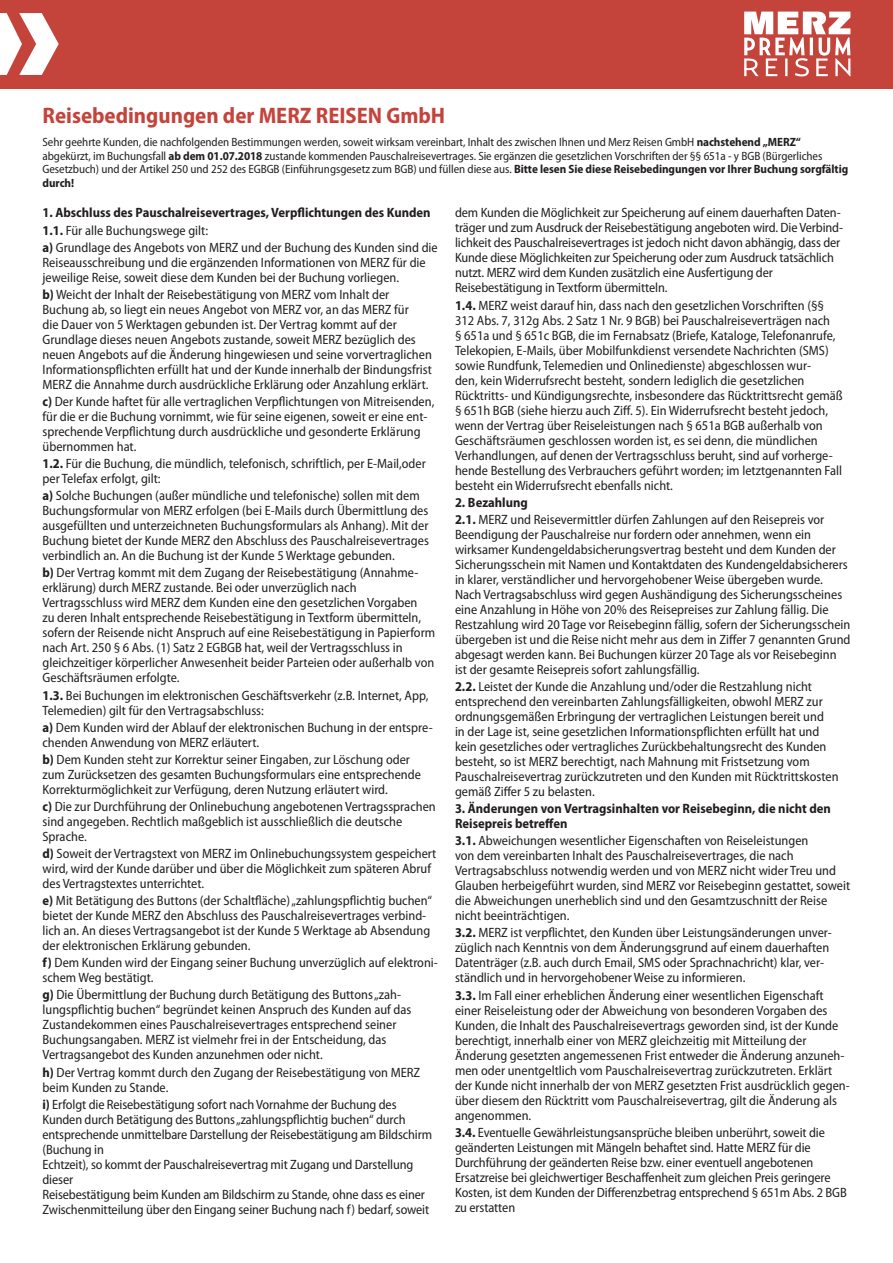
<style>
.page{position:relative;width:893px;height:1263px;background:#fff}
.page>*{position:absolute;margin:0;border:0;box-sizing:border-box;transform-origin:0 0}
.t1{font:700 semi-condensed 22.5px "Myriad Pro";color:#c4443c}
.t2{font:semi-condensed 13.5px/15px "Myriad Pro";color:#231f20}
.t3{font:700 semi-condensed 13.5px/15px "Myriad Pro";color:#231f20}
.t4{font:semi-condensed 12px/13.5px "Myriad Pro";letter-spacing:-.005em;color:#231f20}
.s1{font-weight:700}
</style>
<div class="page">
<div style="left:0;top:0;width:893px;height:88px;background:#c4443c"></div>
<svg style="left:744px;top:12px;width:106px;height:64px"></svg>
<svg style="left:0;top:13px;width:59px;height:62px"></svg>
<h1 class="t1" style="left:43px;top:103px;width:404px">Reisebedingungen der MERZ REISEN GmbH</h1>
<p class="t4" style="left:43px;top:136px;width:807px">Sehr geehrte Kunden, die nachfolgenden Bestimmungen werden, soweit wirksam vereinbart, Inhalt des zwischen Ihnen und Merz Reisen GmbH <span class="s1">nachstehend „MERZ“ </span>abgekürzt, im Buchungsfall <span class="s1">ab dem 01.07.2018</span> zustande kommenden Pauschalreisevertrages. Sie ergänzen die gesetzlichen Vorschriften der §§ 651a - y BGB (Bürgerliches Gesetzbuch) und der Artikel 250 und 252 des EGBGB (Einführungsgesetz zum BGB) und füllen diese aus. <span class="s1">Bitte lesen Sie diese Reisebedingungen vor Ihrer Buchung sorgfältig durch!</span></p>
<p class="t2" style="left:43px;top:205px;width:397px;line-height:17.1px"><span class="s1">1. Abschluss des Pauschalreisevertrages, Verpflichtungen des Kunden<br>1.1.</span> Für alle Buchungswege gilt:<br><span class="s1">a)</span> Grundlage des Angebots von MERZ und der Buchung des Kunden sind die</p>
<p class="t2" style="left:43px;top:255px;width:385px">Reiseausschreibung und die ergänzenden Informationen von MERZ für die jeweilige Reise, soweit diese dem Kunden bei der Buchung vorliegen.</p>
<p class="t2" style="left:43px;top:287px;width:391px"><span class="s1">b)</span> Weicht der Inhalt der Reisebestätigung von MERZ vom Inhalt der Buchung ab, so liegt ein neues Angebot von MERZ vor, an das MERZ für<br>die Dauer von 5 Werktagen gebunden ist. Der Vertrag kommt auf der Grundlage dieses neuen Angebots zustande, soweit MERZ bezüglich des neuen Angebots auf die Änderung hingewiesen und seine vorvertraglichen Informationspflichten erfüllt hat und der Kunde innerhalb der Bindungsfrist MERZ die Annahme durch ausdrückliche Erklärung oder Anzahlung erklärt.</p>
<p class="t2" style="left:43px;top:394px;width:393px"><span class="s1">c)</span> Der Kunde haftet für alle vertraglichen Verpflichtungen von Mitreisenden, für die er die Buchung vornimmt, wie für seine eigenen, soweit er eine ent&shy;sprechende Verpflichtung durch ausdrückliche und gesonderte Erklärung übernommen hat.</p>
<p class="t2" style="left:43px;top:456px;width:385px"><span class="s1">1.2.</span> Für die Buchung, die mündlich, telefonisch, schriftlich, per E-Mail,oder per Telefax erfolgt, gilt:</p>
<p class="t2" style="left:43px;top:488px;width:388px"><span class="s1">a)</span> Solche Buchungen (außer mündliche und telefonische) sollen mit dem Buchungsformular von MERZ erfolgen (bei E-Mails durch Übermittlung des ausgefüllten und unterzeichneten Buchungsformulars als Anhang). Mit der Buchung bietet der Kunde MERZ den Abschluss des Pauschalreisevertrages verbindlich an. An die Buchung ist der Kunde 5 Werktage gebunden.</p>
<p class="t2" style="left:43px;top:566px;width:394px"><span class="s1">b)</span> Der Vertrag kommt mit dem Zugang der Reisebestätigung (Annahme&shy;erklärung) durch MERZ zustande. Bei oder unverzüglich nach Vertragsschluss wird MERZ dem Kunden eine den gesetzlichen Vorgaben<br>zu deren Inhalt entsprechende Reisebestätigung in Textform übermitteln, sofern der Reisende nicht Anspruch auf eine Reisebestätigung in Papierform nach Art. 250 § 6 Abs. (1) Satz 2 EGBGB hat, weil der Vertragsschluss in gleichzeitiger körperlicher Anwesenheit beider Parteien oder außerhalb von Geschäftsräumen erfolgte.</p>
<p class="t2" style="left:43px;top:688px;width:387px"><span class="s1">1.3.</span> Bei Buchungen im elektronischen Geschäftsverkehr (z.B. Internet, App,<br>Telemedien) gilt für den Vertragsabschluss:</p>
<p class="t2" style="left:43px;top:720px;width:392px"><span class="s1">a)</span> Dem Kunden wird der Ablauf der elektronischen Buchung in der entspre&shy;chenden Anwendung von MERZ erläutert.</p>
<p class="t2" style="left:43px;top:752px;width:380px"><span class="s1">b)</span> Dem Kunden steht zur Korrektur seiner Eingaben, zur Löschung oder zum Zurücksetzen des gesamten Buchungsformulars eine entsprechende<br>Korrekturmöglichkeit zur Verfügung, deren Nutzung erläutert wird.</p>
<p class="t2" style="left:43px;top:799px;width:395px"><span class="s1">c)</span> Die zur Durchführung der Onlinebuchung angebotenen Vertragssprachen sind angegeben. Rechtlich maßgeblich ist ausschließlich die deutsche<br>Sprache.</p>
<p class="t2" style="left:43px;top:846px;width:395px"><span class="s1">d)</span> Soweit der Vertragstext von MERZ im Onlinebuchungssystem gespeichert wird, wird der Kunde darüber und über die Möglichkeit zum späteren Abruf des Vertragstextes unterrichtet.</p>
<p class="t2" style="left:43px;top:893px;width:391px"><span class="s1">e)</span> Mit Betätigung des Buttons (der Schaltfläche) „zahlungspflichtig buchen“ bietet der Kunde MERZ den Abschluss des Pauschalreisevertrages verbind&shy;lich an. An dieses Vertragsangebot ist der Kunde 5 Werktage ab Absendung der elektronischen Erklärung gebunden.</p>
<p class="t2" style="left:43px;top:955px;width:397px"><span class="s1">f)</span> Dem Kunden wird der Eingang seiner Buchung unverzüglich auf elektroni&shy;schem Weg bestätigt.</p>
<p class="t2" style="left:43px;top:988px;width:370px"><span class="s1">g)</span> Die Übermittlung der Buchung durch Betätigung des Buttons „zah&shy;lungspflichtig buchen“ begründet keinen Anspruch des Kunden auf das Zustandekommen eines Pauschalreisevertrages entsprechend seiner Buchungsangaben. MERZ ist vielmehr frei in der Entscheidung, das Vertragsangebot des Kunden anzunehmen oder nicht.</p>
<p class="t2" style="left:43px;top:1065px;width:379px"><span class="s1">h)</span> Der Vertrag kommt durch den Zugang der Reisebestätigung von MERZ beim Kunden zu Stande.</p>
<p class="t2" style="left:43px;top:1097px;width:391px"><span class="s1">i)</span> Erfolgt die Reisebestätigung sofort nach Vornahme der Buchung des Kunden durch Betätigung des Buttons „zahlungspflichtig buchen“ durch entsprechende unmittelbare Darstellung der Reisebestätigung am Bildschirm (Buchung in<br>Echtzeit), so kommt der Pauschalreisevertrag mit Zugang und Darstellung dieser<br>Reisebestätigung beim Kunden am Bildschirm zu Stande, ohne dass es einer Zwischenmitteilung über den Eingang seiner Buchung nach f) bedarf, soweit</p>
<p class="t2" style="left:455px;top:206px;width:390px">dem Kunden die Möglichkeit zur Speicherung auf einem dauerhaften Daten&shy;träger und zum Ausdruck der Reisebestätigung angeboten wird. Die Verbind&shy;lichkeit des Pauschalreisevertrages ist jedoch nicht davon abhängig, dass der Kunde diese Möglichkeiten zur Speicherung oder zum Ausdruck tatsächlich nutzt. MERZ wird dem Kunden zusätzlich eine Ausfertigung der Reisebestätigung in Textform übermitteln.</p>
<p class="t2" style="left:455px;top:298px;width:389px"><span class="s1">1.4.</span> MERZ weist darauf hin, dass nach den gesetzlichen Vorschriften (§§ 312 Abs. 7, 312g Abs. 2 Satz 1 Nr. 9 BGB) bei Pauschalreiseverträgen nach<br>§ 651a und § 651c BGB, die im Fernabsatz (Briefe, Kataloge, Telefonanrufe, Telekopien, E-Mails, über Mobilfunkdienst versendete Nachrichten (SMS) sowie Rundfunk, Telemedien und Onlinedienste) abgeschlossen wur-<br>den, kein Widerrufsrecht besteht, sondern lediglich die gesetzlichen Rücktritts- und Kündigungsrechte, insbesondere das Rücktrittsrecht gemäß § 651h BGB (siehe hierzu auch Ziff. 5). Ein Widerrufsrecht besteht jedoch, wenn der Vertrag über Reiseleistungen nach § 651a BGB außerhalb von Geschäftsräumen geschlossen worden ist, es sei denn, die mündlichen Verhandlungen, auf denen der Vertragsschluss beruht, sind auf vorherge&shy;hende Bestellung des Verbrauchers geführt worden; im letztgenannten Fall besteht ein Widerrufsrecht ebenfalls nicht.</p>
<p class="t2" style="left:455px;top:494px;width:371px;line-height:17.1px"><span class="s1">2. Bezahlung<br>2.1.</span> MERZ und Reisevermittler dürfen Zahlungen auf den Reisepreis vor</p>
<p class="t2" style="left:455px;top:527px;width:397px">Beendigung der Pauschalreise nur fordern oder annehmen, wenn ein wirksamer Kundengeldabsicherungsvertrag besteht und dem Kunden der Sicherungsschein mit Namen und Kontaktdaten des Kundengeldabsicherers in klarer, verständlicher und hervorgehobener Weise übergeben wurde.<br>Nach Vertragsabschluss wird gegen Aushändigung des Sicherungsscheines eine Anzahlung in Höhe von 20% des Reisepreises zur Zahlung fällig. Die Restzahlung wird 20 Tage vor Reisebeginn fällig, sofern der Sicherungsschein übergeben ist und die Reise nicht mehr aus dem in Ziffer 7 genannten Grund abgesagt werden kann. Bei Buchungen kürzer 20 Tage als vor Reisebeginn ist der gesamte Reisepreis sofort zahlungsfällig.</p>
<p class="t2" style="left:455px;top:679px;width:385px"><span class="s1">2.2.</span> Leistet der Kunde die Anzahlung und/oder die Restzahlung nicht entsprechend den vereinbarten Zahlungsfälligkeiten, obwohl MERZ zur ordnungsgemäßen Erbringung der vertraglichen Leistungen bereit und<br>in der Lage ist, seine gesetzlichen Informationspflichten erfüllt hat und kein gesetzliches oder vertragliches Zurückbehaltungsrecht des Kunden besteht, so ist MERZ berechtigt, nach Mahnung mit Fristsetzung vom Pauschalreisevertrag zurückzutreten und den Kunden mit Rücktrittskosten gemäß Ziffer 5 zu belasten.</p>
<p class="t3" style="left:455px;top:801px;width:377px">3. Änderungen von Vertragsinhalten vor Reisebeginn, die nicht den<br>Reisepreis betreffen</p>
<p class="t2" style="left:455px;top:833px;width:397px"><span class="s1">3.1.</span> Abweichungen wesentlicher Eigenschaften von Reiseleistungen<br>von dem vereinbarten Inhalt des Pauschalreisevertrages, die nach Vertragsabschluss notwendig werden und von MERZ nicht wider Treu und Glauben herbeigeführt wurden, sind MERZ vor Reisebeginn gestattet, soweit die Abweichungen unerheblich sind und den Gesamtzuschnitt der Reise nicht beeinträchtigen.</p>
<p class="t2" style="left:455px;top:926px;width:378px"><span class="s1">3.2.</span> MERZ ist verpflichtet, den Kunden über Leistungsänderungen unver&shy;züglich nach Kenntnis von dem Änderungsgrund auf einem dauerhaften Datenträger (z.B. auch durch Email, SMS oder Sprachnachricht) klar, ver&shy;ständlich und in hervorgehobener Weise zu informieren.</p>
<p class="t2" style="left:455px;top:988px;width:396px"><span class="s1">3.3.</span> Im Fall einer erheblichen Änderung einer wesentlichen Eigenschaft einer Reiseleistung oder der Abweichung von besonderen Vorgaben des Kunden, die Inhalt des Pauschalreisevertrags geworden sind, ist der Kunde berechtigt, innerhalb einer von MERZ gleichzeitig mit Mitteilung der Änderung gesetzten angemessenen Frist entweder die Änderung anzuneh&shy;men oder unentgeltlich vom Pauschalreisevertrag zurückzutreten. Erklärt der Kunde nicht innerhalb der von MERZ gesetzten Frist ausdrücklich gegen&shy;über diesem den Rücktritt vom Pauschalreisevertrag, gilt die Änderung als angenommen.</p>
<p class="t2" style="left:455px;top:1125px;width:393px"><span class="s1">3.4.</span> Eventuelle Gewährleistungsansprüche bleiben unberührt, soweit die geänderten Leistungen mit Mängeln behaftet sind. Hatte MERZ für die Durchführung der geänderten Reise bzw. einer eventuell angebotenen Ersatzreise bei gleichwertiger Beschaffenheit zum gleichen Preis geringere Kosten, ist dem Kunden der Differenzbetrag entsprechend § 651m Abs. 2 BGB zu erstatten</p>
</div>
